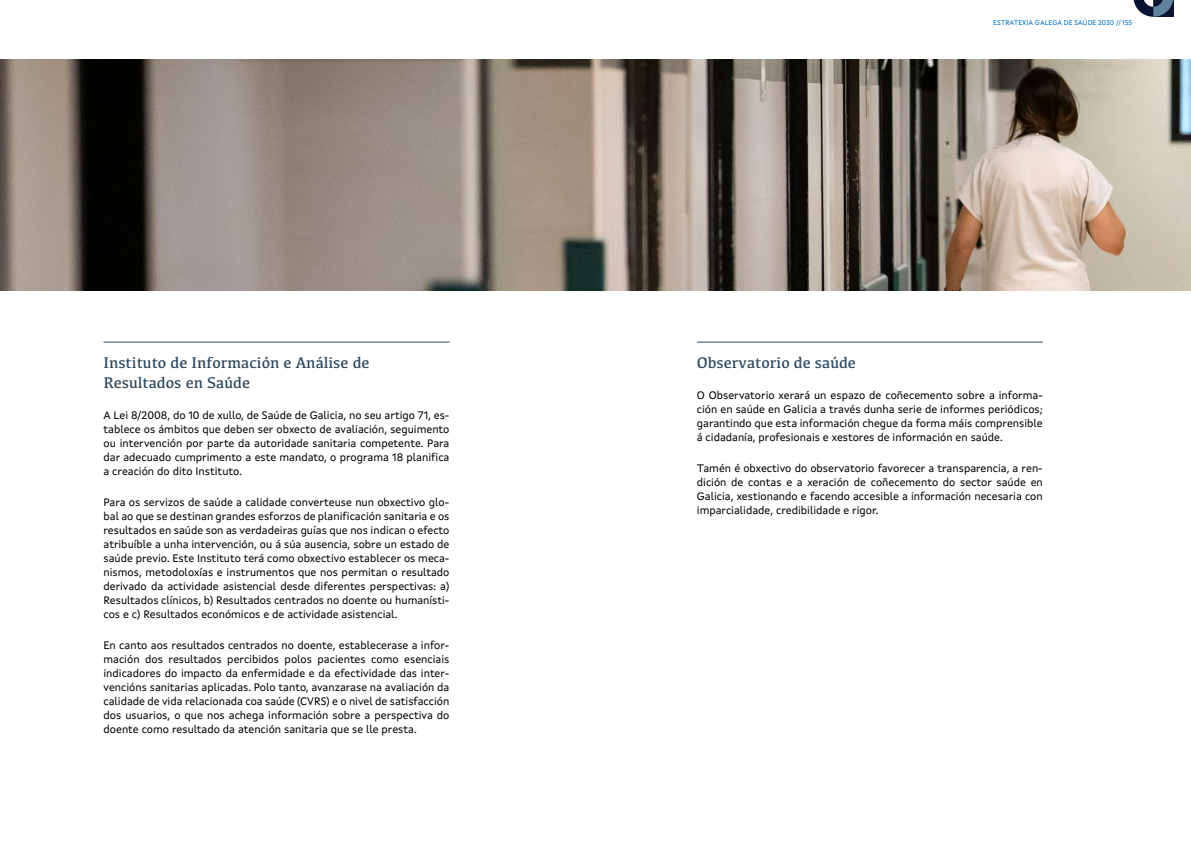
<style>
.page{position:relative;width:1191px;height:842px;background:#fff}
.page>*{position:absolute;margin:0;border:0;box-sizing:border-box;transform-origin:0 0}
.t1{font:16px/20px "Kefa";color:#2e4961}
.t2{font:11px/14px "Xunta Sans";color:#000;text-align:justify}
.t3{font:7px "Xunta Sans";color:#0070c0}
</style>
<div class="page">
<svg style="left:1133px;top:0;width:40px;height:17px"></svg>
<hr style="left:103px;top:342px;width:346px;height:1px;background:#2e4961">
<img style="left:0;top:60px;width:1191px;height:231px">
<hr style="left:697px;top:342px;width:345px;height:1px;background:#2e4961">
<h1 class="t1" style="left:103px;top:352px;width:268px">Instituto de Información e Análise de<br>Resultados en Saúde</h1>
<p class="t2" style="left:103px;top:408px;width:347px">A Lei 8/2008, do 10 de xullo, de Saúde de Galicia, no seu artigo 71, es&shy;tablece os ámbitos que deben ser obxecto de avaliación, seguimento ou intervención por parte da autoridade sanitaria competente. Para dar adecuado cumprimento a este mandato, o programa 18 planifica a creación do dito Instituto.</p>
<p class="t2" style="left:103px;top:495px;width:347px">Para os servizos de saúde a calidade converteuse nun obxectivo glo&shy;bal ao que se destinan grandes esforzos de planificación sanitaria e os resultados en saúde son as verdadeiras guías que nos indican o efecto atribuíble a unha intervención, ou á súa ausencia, sobre un estado de saúde previo. Este Instituto terá como obxectivo establecer os meca&shy;nismos, metodoloxías e instrumentos que nos permitan o resultado derivado da actividade asistencial desde diferentes perspectivas: a)<br>Resultados clínicos, b) Resultados centrados no doente ou humanísti&shy;cos e c) Resultados económicos e de actividade asistencial.</p>
<p class="t2" style="left:103px;top:638px;width:347px">En canto aos resultados centrados no doente, establecerase a infor&shy;mación dos resultados percibidos polos pacientes como esenciais indicadores do impacto da enfermidade e da efectividade das inter&shy;vencións sanitarias aplicadas. Polo tanto, avanzarase na avaliación da calidade de vida relacionada coa saúde (CVRS) e o nivel de satisfacción dos usuarios, o que nos achega información sobre a perspectiva do doente como resultado da atención sanitaria que se lle presta.</p>
<p class="t3" style="left:993px;top:19px;width:140px">ESTRATEXIA GALEGA DE SAÚDE 2030 // 155</p>
<h1 class="t1" style="left:697px;top:352px;width:161px">Observatorio de saúde</h1>
<p class="t2" style="left:697px;top:388px;width:347px">O Observatorio xerará un espazo de coñecemento sobre a informa&shy;ción en saúde en Galicia a través dunha serie de informes periódicos; garantindo que esta información chegue da forma máis comprensible á cidadanía, profesionais e xestores de información en saúde.</p>
<p class="t2" style="left:697px;top:461px;width:347px">Tamén é obxectivo do observatorio favorecer a transparencia, a ren&shy;dición de contas e a xeración de coñecemento do sector saúde en Galicia, xestionando e facendo accesible a información necesaria con imparcialidade, credibilidade e rigor.</p>
</div>
